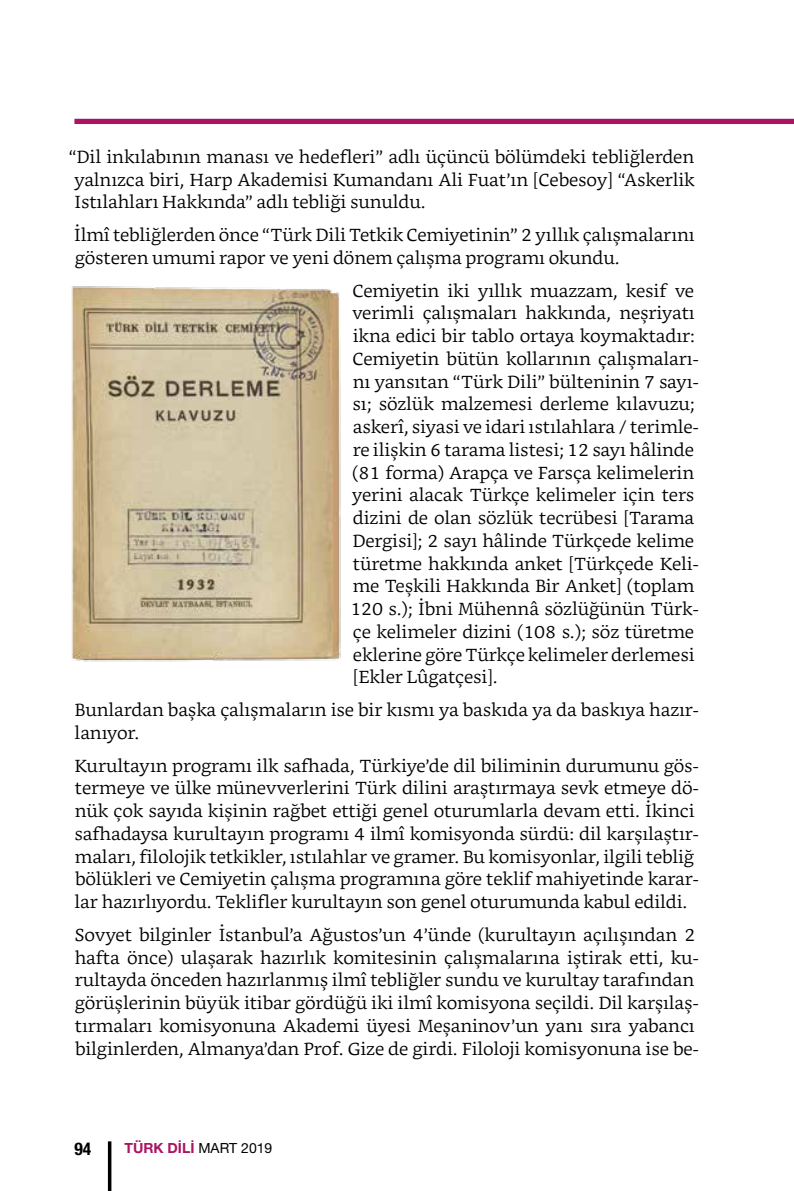
<style>
.page{position:relative;width:794px;height:1191px;background:#fff}
.page>*{position:absolute;margin:0;border:0;box-sizing:border-box;transform-origin:0 0}
.t1{font:300 17.5px/22.8px "Bookerly";color:#000}
.t2{font:700 condensed 17.5px "Helvetica Neue LT Pro";color:#000}
.t3{font:700 14px "Helvetica Neue LT Pro";color:#ab1464}
.s1{font-weight:400;color:#000}
</style>
<div class="page">
<div style="left:74px;top:119px;width:720px;height:5px;background:#ab1464"></div>
<hr style="left:108px;top:1141px;width:3px;height:50px;background:#000">
<img style="left:71px;top:286px;width:270px;height:376px">
<p class="t1" style="left:69px;top:145px;width:627px;text-align:justify">“Dil inkılabının manası ve hedefleri” adlı üçüncü bölümdeki tebliğlerden yalnızca biri, Harp Akademisi Kumandanı Ali Fuat’ın [Cebesoy] “Askerlik Istılahları Hakkında” adlı tebliği sunuldu.</p>
<p class="t1" style="left:74px;top:224px;width:622px">İlmî tebliğlerden önce “Türk Dili Tetkik Cemiyetinin” 2 yıllık çalışmalarını gösteren umumi rapor ve yeni dönem çalışma programı okundu.</p>
<p class="t1" style="left:350px;top:279px;width:350px">Cemiyetin iki yıllık muazzam, kesif ve verimli çalışmaları hakkında, neşriyatı ikna edici bir tablo ortaya koymaktadır:<br>Cemiyetin bütün kollarının çalışmaları&shy;nı yansıtan “Türk Dili” bülteninin 7 sayı&shy;sı; sözlük malzemesi derleme kılavuzu; askerî, siyasi ve idari ıstılahlara / terimle&shy;re ilişkin 6 tarama listesi; 12 sayı hâlinde (81 forma) Arapça ve Farsça kelimelerin yerini alacak Türkçe kelimeler için ters dizini de olan sözlük tecrübesi [Tarama Dergisi]; 2 sayı hâlinde Türkçede kelime türetme hakkında anket [Türkçede Keli&shy;me Teşkili Hakkında Bir Anket] (toplam 120 s.); İbni Mühennâ sözlüğünün Türk&shy;çe kelimeler dizini (108 s.); söz türetme eklerine göre Türkçe kelimeler derlemesi [Ekler Lûgatçesi].</p>
<p class="t1" style="left:74px;top:698px;width:626px">Bunlardan başka çalışmaların ise bir kısmı ya baskıda ya da baskıya hazır&shy;lanıyor.</p>
<p class="t1" style="left:74px;top:754px;width:626px">Kurultayın programı ilk safhada, Türkiye’de dil biliminin durumunu gös&shy;termeye ve ülke münevverlerini Türk dilini araştırmaya sevk etmeye dö&shy;nük çok sayıda kişinin rağbet ettiği genel oturumlarla devam etti. İkinci safhadaysa kurultayın programı 4 ilmî komisyonda sürdü: dil karşılaştır&shy;maları, filolojik tetkikler, ıstılahlar ve gramer. Bu komisyonlar, ilgili tebliğ bölükleri ve Cemiyetin çalışma programına göre teklif mahiyetinde karar&shy;lar hazırlıyordu. Teklifler kurultayın son genel oturumunda kabul edildi.</p>
<p class="t1" style="left:75px;top:923px;width:626px">Sovyet bilginler İstanbul’a Ağustos’un 4’ünde (kurultayın açılışından 2 hafta önce) ulaşarak hazırlık komitesinin çalışmalarına iştirak etti, ku&shy;rultayda önceden hazırlanmış ilmî tebliğler sundu ve kurultay tarafından görüşlerinin büyük itibar gördüğü iki ilmî komisyona seçildi. Dil karşılaş&shy;tırmaları komisyonuna Akademi üyesi Meşaninov’un yanı sıra yabancı bilginlerden, Almanya’dan Prof. Gize de girdi. Filoloji komisyonuna ise be-</p>
<p class="t2" style="left:74px;top:1138px;width:18px">94</p>
<p class="t3" style="left:125px;top:1139px;width:149px">TÜRK DİLİ <span class="s1">MART 2019</span></p>
</div>
